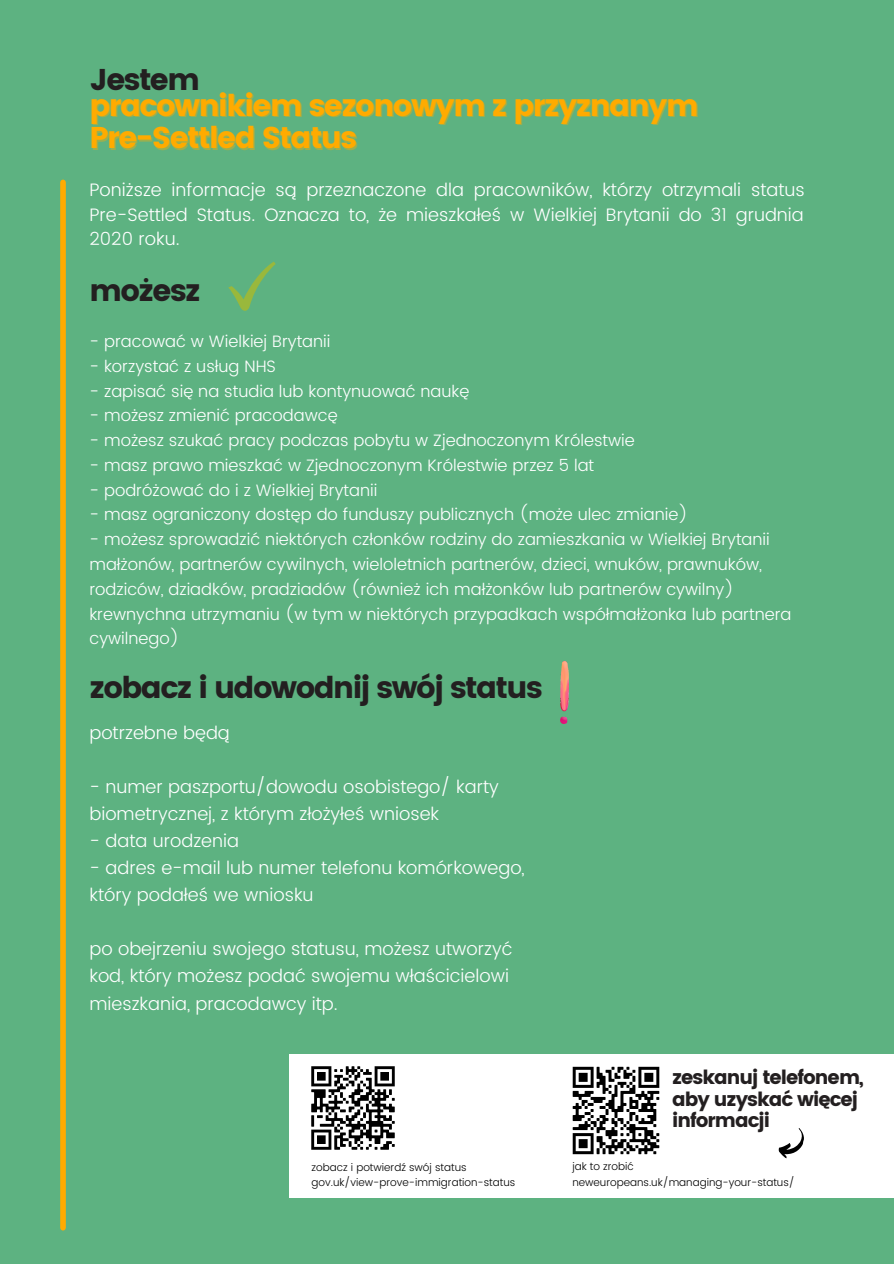
<style>
.page{position:relative;width:894px;height:1264px;background:#fff}
.page>*{position:absolute;margin:0;border:0;box-sizing:border-box;transform-origin:0 0}
.t1{font:30px "Poppins";letter-spacing:-.05em;color:#ffab00}
.t2{font:30px "Poppins";letter-spacing:-.05em;color:#231f20}
.t3{font:19.5px/21.5px "Poppins";letter-spacing:-.05em;color:#231f20}
.t4{font:300 18px/27px "Poppins";color:#fff}
.t5{font:300 16.5px/24.8px "Poppins";color:#fff}
.t6{font:300 10.5px "Poppins";color:#000}
.s1{color:rgb(255 171 0/.4)}
</style>
<div class="page">
<div style="left:0;top:0;width:893px;height:1263px;background:#5db281"></div>
<svg style="left:228px;top:261px;width:47px;height:50px"></svg>
<div style="left:60px;top:182px;width:6px;height:1045px;background:#ffab00"></div>
<div style="left:289px;top:1054px;width:604px;height:143px;background:#fff"></div>
<img style="left:572px;top:1066px;width:88px;height:89px">
<img style="left:311px;top:1066px;width:84px;height:84px">
<svg style="left:778px;top:1128px;width:26px;height:31px"></svg>
<img style="left:560px;top:661px;width:8px;height:62px">
<p class="t2" style="left:90px;top:62px;width:111px">Jestem</p>
<p class="t1" style="left:91px;top:88px;width:609px"><span class="s1">pr</span>acownikiem sezonowym z przyznanym</p>
<p class="t1" style="left:89px;top:120px;width:269px">Pre-Settled Status</p>
<p class="t4" style="left:89px;top:177px;width:716px;line-height:24.8px;text-align:justify">Poniższe informacje są przeznaczone dla pracowników, którzy otrzymali status Pre-Settled Status. Oznacza to, że mieszkałeś w Wielkiej Brytanii do 31 grudnia 2020 roku.</p>
<p class="t2" style="left:89px;top:273px;width:113px">możesz</p>
<p class="t5" style="left:89px;top:329px;width:242px">- pracować w Wielkiej Brytanii</p>
<p class="t5" style="left:89px;top:353px;width:188px">- korzystać z usług NHS</p>
<p class="t5" style="left:89px;top:378px;width:381px">- zapisać się na studia lub kontynuować naukę</p>
<p class="t5" style="left:89px;top:403px;width:250px">- możesz zmienić pracodawcę</p>
<p class="t5" style="left:89px;top:428px;width:546px">- możesz szukać pracy podczas pobytu w Zjednoczonym Królestwie</p>
<p class="t5" style="left:89px;top:453px;width:506px">- masz prawo mieszkać w Zjednoczonym Królestwie przez 5 lat</p>
<p class="t5" style="left:89px;top:477px;width:289px">- podróżować do i z Wielkiej Brytanii</p>
<p class="t5" style="left:89px;top:502px;width:600px">- masz ograniczony dostęp do funduszy publicznych (może ulec zmianie)</p>
<p class="t5" style="left:89px;top:527px;width:681px">- możesz sprowadzić niektórych członków rodziny do zamieszkania w Wielkiej Brytanii</p>
<p class="t5" style="left:89px;top:552px;width:674px">małżonów, partnerów cywilnych, wieloletnich partnerów, dzieci, wnuków, prawnuków, rodziców, dziadków, pradziadów (również ich małżonków lub partnerów cywilny)</p>
<p class="t5" style="left:89px;top:601px;width:703px">krewnychna utrzymaniu (w tym w niektórych przypadkach współmałżonka lub partnera cywilnego)</p>
<p class="t2" style="left:89px;top:670px;width:454px">zobacz i udowodnij swój status</p>
<p class="t4" style="left:89px;top:719px;width:142px">potrzebne będą</p>
<p class="t4" style="left:89px;top:773px;width:411px">- numer paszportu/dowodu osobistego/ karty biometrycznej, z którym złożyłeś wniosek</p>
<p class="t4" style="left:89px;top:827px;width:151px">- data urodzenia</p>
<p class="t4" style="left:89px;top:854px;width:436px">- adres e-mail lub numer telefonu komórkowego, który podałeś we wniosku</p>
<p class="t4" style="left:89px;top:935px;width:424px">po obejrzeniu swojego statusu, możesz utworzyć kod, który możesz podać swojemu właścicielowi mieszkania, pracodawcy itp.</p>
<p class="t6" style="left:311px;top:1160px;width:156px">zobacz i potwierdź swój status</p>
<p class="t6" style="left:311px;top:1176px;width:205px">gov.uk/view-prove-immigration-status</p>
<p class="t3" style="left:672px;top:1066px;width:193px">zeskanuj telefonem, aby uzyskać więcej informacji</p>
<p class="t6" style="left:572px;top:1159px;width:63px">jak to zrobić</p>
<p class="t6" style="left:572px;top:1175px;width:224px">neweuropeans.uk/managing-your-status/</p>
</div>
